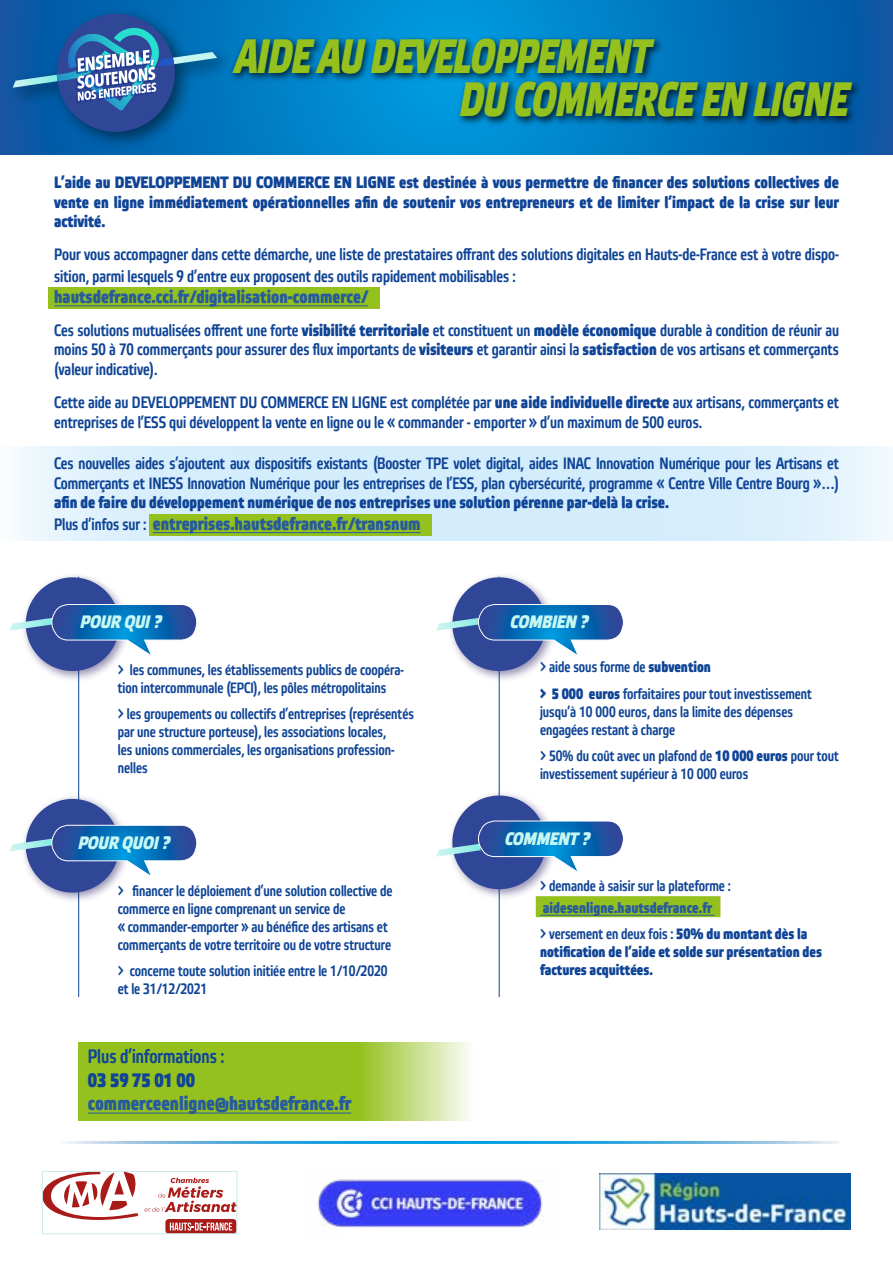
<style>
.page{position:relative;width:893px;height:1263px;background:#fff}
.page>*{position:absolute;margin:0;border:0;box-sizing:border-box;transform-origin:0 0}
.t1{font:italic 500 48.3px/42.9px "Etelka Narrow";color:#95c11f;scale:.84 1}
.t2{font:500 19.5px "Etelka Narrow";color:#275b9b}
.t3{font:500 19.5px "Etelka Narrow";color:#0f4496}
.t4{font:500 19.5px "Etelka Narrow";color:#0f4496}
.t5{font:500 18px "Etelka Narrow";color:#275b9b}
.t6{font:italic 500 18px "Etelka Narrow";color:#c8f7f3}
.t7{font:500 16.5px/19.8px "Etelka Narrow";color:#0f4496}
.t8{font:500 16.5px/19.8px "Etelka Narrow";color:#0f4496;text-align:justify}
.t9{font:500 15px/18px "Etelka Narrow";color:#0f4496}
.t10{font:500 15px/26.5px "Etelka Narrow";color:#275b9b}
.t11{font:500 15px/18px "Etelka Narrow";color:#0f4496}
.s1{font-style:inherit}
.s2{font-size:16.5px;color:#0f4496}
.s3{color:#0f4496}
</style>
<div class="page">
<svg style="left:19px;top:447px;width:874px;height:94px;background:#d9eefb"></svg>
<hr style="left:499px;top:577px;width:1px;height:420px;background:#0f4496">
<hr style="left:78px;top:577px;width:1px;height:420px;background:#0f4496">
<div style="left:48px;top:287px;width:332px;height:22px;background:#95c11f"></div>
<div style="left:149px;top:515px;width:283px;height:21px;background:#95c11f"></div>
<svg style="left:78px;top:1042px;width:391px;height:79px;background:#a2c83d"></svg>
<div style="left:536px;top:896px;width:184px;height:21px;background:#95c11f"></div>
<hr style="left:540px;top:915px;width:175px;height:1px;background:#275b9b">
<div style="left:20px;top:572px;width:111px;height:111px;background:#271e64;opacity:.5"></div>
<div style="left:447px;top:572px;width:111px;height:111px;background:#271e64;opacity:.5"></div>
<div style="left:447px;top:790px;width:111px;height:111px;background:#271e64;opacity:.5"></div>
<div style="left:20px;top:793px;width:111px;height:111px;background:#271e64;opacity:.5"></div>
<img style="left:10px;top:618px;width:14px;height:13px">
<img style="left:436px;top:618px;width:14px;height:13px">
<img style="left:436px;top:844px;width:14px;height:13px">
<img style="left:10px;top:838px;width:14px;height:13px">
<svg style="left:0;top:0;width:893px;height:154px;background:#0278c0"></svg>
<div style="left:6px;top:6px;width:230px;height:146px;background:#000;opacity:.5"></div>
<img style="left:177px;top:52px;width:40px;height:12px">
<img style="left:13px;top:75px;width:41px;height:13px">
<svg style="left:54px;top:11px;width:123px;height:123px;background:#376ba9"></svg>
<svg style="left:24px;top:575px;width:173px;height:98px"></svg>
<svg style="left:450px;top:575px;width:174px;height:98px"></svg>
<svg style="left:450px;top:793px;width:174px;height:98px"></svg>
<svg style="left:24px;top:797px;width:173px;height:98px"></svg>
<div style="left:229px;top:35px;width:633px;height:92px;background:#000;opacity:.75"></div>
<hr style="left:54px;top:305px;width:314px;height:1px;background:#275b9b">
<hr style="left:153px;top:532px;width:268px;height:1px;background:#275b9b">
<svg style="left:165px;top:1219px;width:71px;height:15px"></svg>
<svg style="left:170px;top:1222px;width:62px;height:8px"></svg>
<svg style="left:145px;top:1178px;width:90px;height:34px"></svg>
<svg style="left:44px;top:1173px;width:94px;height:47px"></svg>
<div style="left:42px;top:1171px;width:195px;height:63px;border:1px solid #cce8e9"></div>
<img style="left:599px;top:1174px;width:252px;height:55px">
<img style="left:317px;top:1179px;width:227px;height:49px">
<hr style="left:88px;top:1112px;width:263px;height:1px;background:#275b9b">
<h1 class="t1" style="left:460px;top:37px;width:464px;text-indent:-225px">AIDE AU DEVELOPPEMENT<br>DU COMMERCE EN LIGNE</h1>
<p class="t8" style="left:54px;top:173px;width:786px">L’aide au DEVELOPPEMENT DU COMMERCE EN LIGNE est destinée à vous permettre de financer des solutions collectives de vente en ligne immédiatement opérationnelles afin de soutenir vos entrepreneurs et de limiter l’impact de la crise sur leur activité.</p>
<p class="t7" style="left:54px;top:244px;width:786px;line-height:21.6px">Pour vous accompagner dans cette démarche, une liste de prestataires offrant des solutions digitales en Hauts-de-France est à votre dispo&shy;sition, parmi lesquels 9 d’entre eux proposent des outils rapidement mobilisables :</p>
<p class="t5" style="left:54px;top:287px;width:315px">hautsdefrance.cci.fr/digitalisation-commerce/</p>
<p class="t7" style="left:54px;top:321px;width:786px;text-align:justify">Ces solutions mutualisées offrent une forte <span class="s1">visibilité territoriale</span> et constituent un <span class="s1">modèle économique</span> durable à condition de réunir au moins 50 à 70 commerçants pour assurer des flux importants de <span class="s1">visiteurs</span> et garantir ainsi la <span class="s1">satisfaction</span> de vos artisans et commerçants (valeur indicative).</p>
<p class="t7" style="left:54px;top:393px;width:786px">Cette aide au DEVELOPPEMENT DU COMMERCE EN LIGNE est complétée par <span class="s1">une aide individuelle directe</span> aux artisans, commerçants et entreprises de l’ESS qui développent la vente en ligne ou le « commander - emporter » d’un maximum de 500 euros.</p>
<p class="t7" style="left:54px;top:454px;width:786px">Ces nouvelles aides s’ajoutent aux dispositifs existants (Booster TPE volet digital, aides INAC Innovation Numérique pour les Artisans et<br>Commerçants et INESS Innovation Numérique pour les entreprises de l’ESS, plan cybersécurité, programme « Centre Ville Centre Bourg »…)</p>
<p class="t8" style="left:54px;top:493px;width:616px">afin de faire du développement numérique de nos entreprises une solution pérenne par-delà la crise.</p>
<p class="t5" style="left:54px;top:513px;width:368px"><span class="s2">Plus d’infos sur :</span> entreprises.hautsdefrance.fr/transnum</p>
<p class="t6" style="left:81px;top:612px;width:83px">POUR QUI ?</p>
<p class="t6" style="left:510px;top:612px;width:79px">COMBIEN ?</p>
<p class="t9" style="left:118px;top:661px;width:288px">&gt; les communes, les établissements publics de coopéra&shy;tion intercommunale (EPCI), les pôles métropolitains</p>
<p class="t9" style="left:118px;top:706px;width:298px">&gt; les groupements ou collectifs d’entreprises (représentés par une structure porteuse), les associations locales,<br>les unions commerciales, les organisations profession&shy;nelles</p>
<p class="t9" style="left:540px;top:654px;width:273px;line-height:26.5px">&gt; aide sous forme de <span class="s1">subvention<br>&gt; 5 000 euros</span> forfaitaires pour tout investissement</p>
<p class="t9" style="left:540px;top:703px;width:254px">jusqu’à 10 000 euros, dans la limite des dépenses engagées restant à charge</p>
<p class="t9" style="left:540px;top:748px;width:300px">&gt; 50% du coût avec un plafond de <span class="s1">10 000 euros</span> pour tout investissement supérieur à 10 000 euros</p>
<p class="t6" style="left:78px;top:832px;width:93px">POUR QUOI ?</p>
<p class="t6" style="left:505px;top:828px;width:87px">COMMENT ?</p>
<p class="t9" style="left:118px;top:882px;width:276px">&gt; financer le déploiement d’une solution collective de commerce en ligne comprenant un service de<br>« commander-emporter » au bénéfice des artisans et commerçants de votre territoire ou de votre structure</p>
<p class="t9" style="left:118px;top:962px;width:271px">&gt; concerne toute solution initiée entre le 1/10/2020 et le 31/12/2021</p>
<p class="t3" style="left:88px;top:1045px;width:138px">Plus d’informations :</p>
<p class="t4" style="left:88px;top:1069px;width:109px">03 59 75 01 00</p>
<p class="t2" style="left:88px;top:1092px;width:265px">commerceenligne@hautsdefrance.fr</p>
<p class="t9" style="left:540px;top:877px;width:192px">&gt; demande à saisir sur la plateforme :</p>
<p class="t10" style="left:540px;top:895px;width:269px">aidesenligne.hautsdefrance.fr<br><span class="s3">&gt; versement en deux fois :</span> <span class="s3">50% du montant dès la</span></p>
<p class="t11" style="left:540px;top:944px;width:283px">notification de l’aide et solde sur présentation des factures acquittées.</p>
</div>
